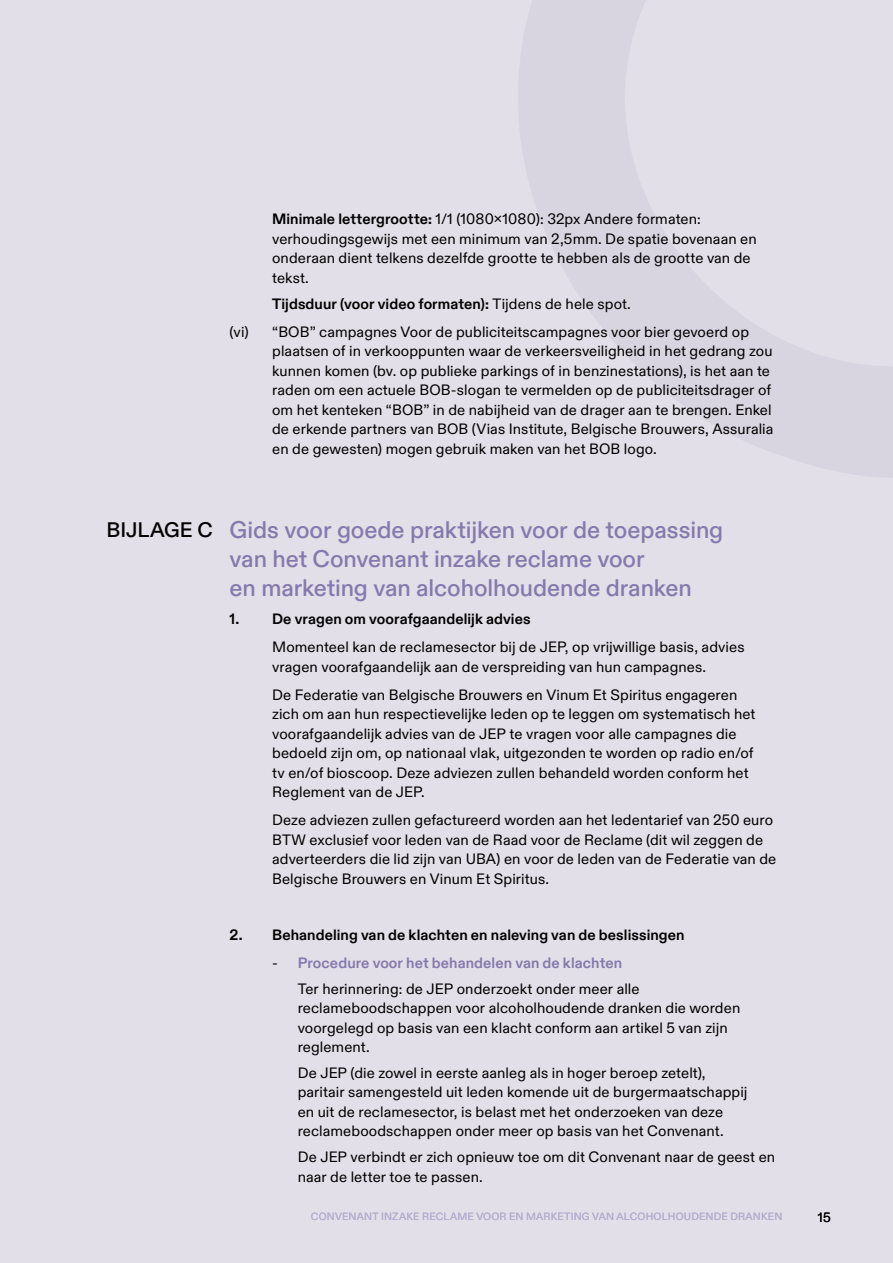
<style>
.page{position:relative;width:893px;height:1263px;background:#e2dfe8}
.page>*{position:absolute;margin:0;border:0;box-sizing:border-box;transform-origin:0 0}
.t1{font:500 24px/28.8px "ABC Diatype";letter-spacing:-.005em;color:#857aac}
.t2{font:500 21px "ABC Diatype";color:#000}
.t3{font:15px/19.5px "ABC Diatype";letter-spacing:.005em;color:#000}
.t4{font:700 15px "ABC Diatype";letter-spacing:.005em;color:#000}
.t5{font:13.5px "ABC Diatype";color:#000}
.t6{font:10.5px "ABC Diatype";letter-spacing:.02em;color:#b5adcf}
.s1{font-weight:700}
.s2{font-weight:700;color:#857aac}
</style>
<div class="page">
<p class="t3" style="left:272px;top:210px;width:486px"><span class="s1">Minimale lettergrootte:</span> 1/1 (1080x1080): 32px Andere formaten: verhoudingsgewijs met een minimum van 2,5mm. De spatie bovenaan en onderaan dient telkens dezelfde grootte te hebben als de grootte van de tekst.</p>
<p class="t3" style="left:230px;top:290px;width:521px;line-height:28px;text-indent:43px"><span class="s1">Tijdsduur (voor video formaten):</span> Tijdens de hele spot.<br>(vi) “BOB” campagnes Voor de publiciteitscampagnes voor bier gevoerd op</p>
<p class="t3" style="left:272px;top:341px;width:503px">plaatsen of in verkooppunten waar de verkeersveiligheid in het gedrang zou kunnen komen (bv. op publieke parkings of in benzinestations), is het aan te raden om een actuele BOB-slogan te vermelden op de publiciteitsdrager of om het kenteken “BOB” in de nabijheid van de drager aan te brengen. Enkel de erkende partners van BOB (Vias Institute, Belgische Brouwers, Assuralia en de gewesten) mogen gebruik maken van het BOB logo.</p>
<h2 class="t2" style="left:107px;top:518px;width:108px">BIJLAGE C</h2>
<h1 class="t1" style="left:230px;top:516px;width:495px">Gids voor goede praktijken voor de toepassing van het Convenant inzake reclame voor<br>en marketing van alcoholhoudende dranken</h1>
<p class="t4" style="left:230px;top:610px;width:302px">1. De vragen om voorafgaandelijk advies</p>
<p class="t3" style="left:272px;top:637px;width:474px">Momenteel kan de reclamesector bij de JEP, op vrijwillige basis, advies vragen voorafgaandelijk aan de verspreiding van hun campagnes.</p>
<p class="t3" style="left:272px;top:685px;width:485px">De Federatie van Belgische Brouwers en Vinum Et Spiritus engageren zich om aan hun respectievelijke leden op te leggen om systematisch het voorafgaandelijk advies van de JEP te vragen voor alle campagnes die bedoeld zijn om, op nationaal vlak, uitgezonden te worden op radio en/of tv en/of bioscoop. Deze adviezen zullen behandeld worden conform het Reglement van de JEP.</p>
<p class="t3" style="left:272px;top:810px;width:506px">Deze adviezen zullen gefactureerd worden aan het ledentarief van 250 euro BTW exclusief voor leden van de Raad voor de Reclame (dit wil zeggen de adverteerders die lid zijn van UBA) en voor de leden van de Federatie van de Belgische Brouwers en Vinum Et Spiritus.</p>
<p class="t4" style="left:230px;top:926px;width:456px">2. Behandeling van de klachten en naleving van de beslissingen</p>
<p class="t3" style="left:298px;top:950px;width:343px;line-height:25.8px;text-indent:-26px">- <span class="s2">Procedure voor het behandelen van de klachten<br></span>Ter herinnering: de JEP onderzoekt onder meer alle</p>
<p class="t3" style="left:298px;top:998px;width:444px">reclameboodschappen voor alcoholhoudende dranken die worden voorgelegd op basis van een klacht conform aan artikel 5 van zijn reglement.</p>
<p class="t3" style="left:298px;top:1063px;width:451px">De JEP (die zowel in eerste aanleg als in hoger beroep zetelt), paritair samengesteld uit leden komende uit de burgermaatschappij en uit de reclamesector, is belast met het onderzoeken van deze reclameboodschappen onder meer op basis van het Convenant.</p>
<p class="t3" style="left:298px;top:1148px;width:479px">De JEP verbindt er zich opnieuw toe om dit Convenant naar de geest en naar de letter toe te passen.</p>
<p class="t6" style="left:311px;top:1210px;width:473px">CONVENANT INZAKE RECLAME VOOR EN MARKETING VAN ALCOHOLHOUDENDE DRANKEN</p>
<p class="t5" style="left:818px;top:1210px;width:14px">15</p>
</div>
